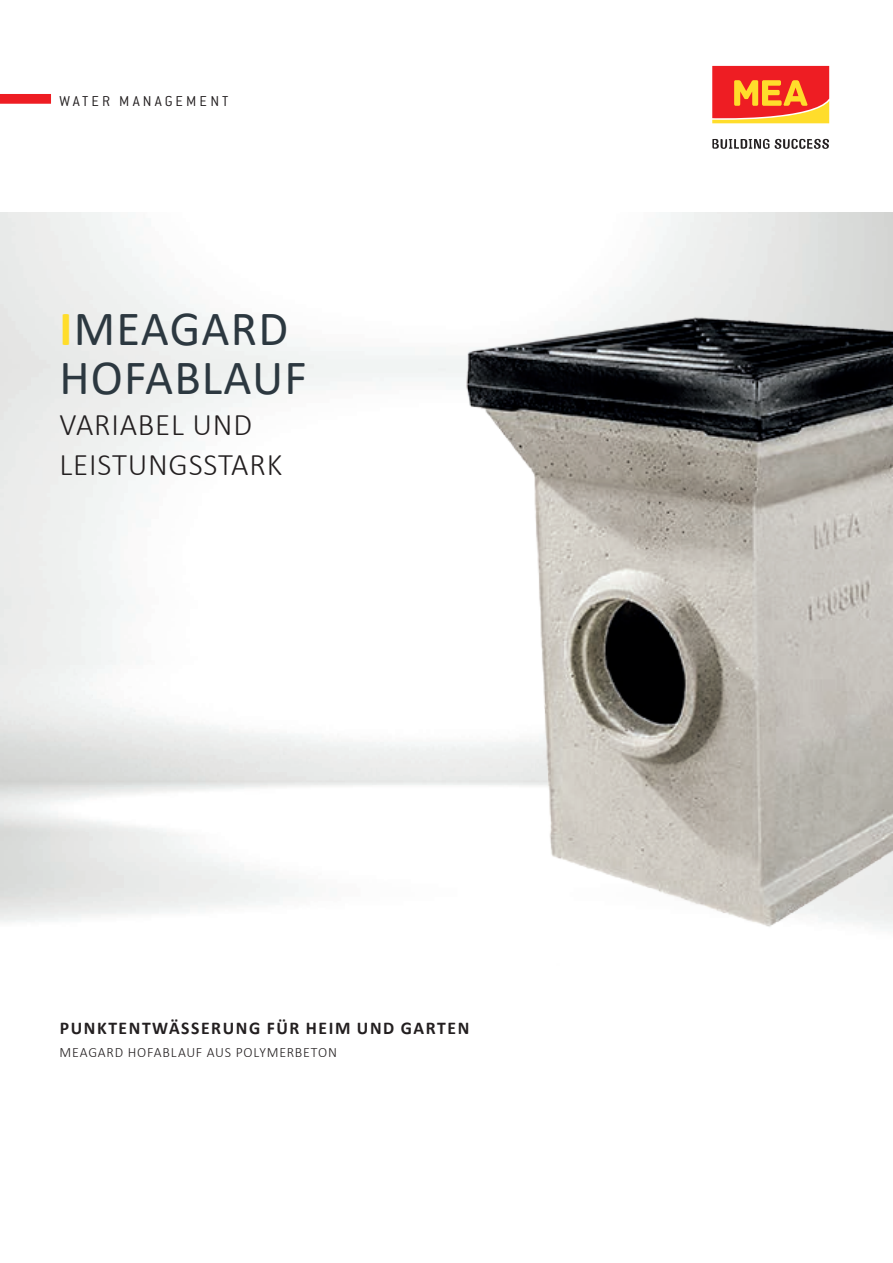
<style>
.page{position:relative;width:893px;height:1263px;background:#fff}
.page>*{position:absolute;margin:0;border:0;box-sizing:border-box;transform-origin:0 0}
.t1{font:49.5px/49.5px "Calibri";letter-spacing:.025em;color:#2c3840}
.t2{font:300 31.5px/40.5px "Calibri";letter-spacing:.025em;color:#231f20}
.t3{font:700 18px "Calibri";letter-spacing:.09em;color:#231f20}
.t4{font:300 15.75px "Conduit ITC Pro";letter-spacing:.2em;color:#231f20}
.t5{font:300 14.25px "Calibri";letter-spacing:.055em;color:#231f20}
.s1{font-weight:700;color:#ffdd2b}
</style>
<div class="page">
<img style="left:446px;top:265px;width:447px;height:671px">
<svg style="left:712px;top:66px;width:117px;height:57px;background:#f35b2b"></svg>
<svg style="left:712px;top:139px;width:117px;height:10px"></svg>
<div style="left:0;top:94px;width:51px;height:10px;background:#ee1d23"></div>
<p class="t4" style="left:60px;top:92px;width:170px">WATER MANAGEMENT</p>
<h1 class="t1" style="left:60px;top:302px;width:249px"><span class="s1">I</span>MEAGARD<br>HOFABLAUF</h1>
<h2 class="t2" style="left:60px;top:404px;width:224px">VARIABEL UND<br>LEISTUNGSSTARK</h2>
<p class="t3" style="left:60px;top:1015px;width:411px">PUNKTENTWÄSSERUNG FÜR HEIM UND GARTEN</p>
<p class="t5" style="left:60px;top:1043px;width:279px">MEAGARD HOFABLAUF AUS POLYMERBETON</p>
</div>
